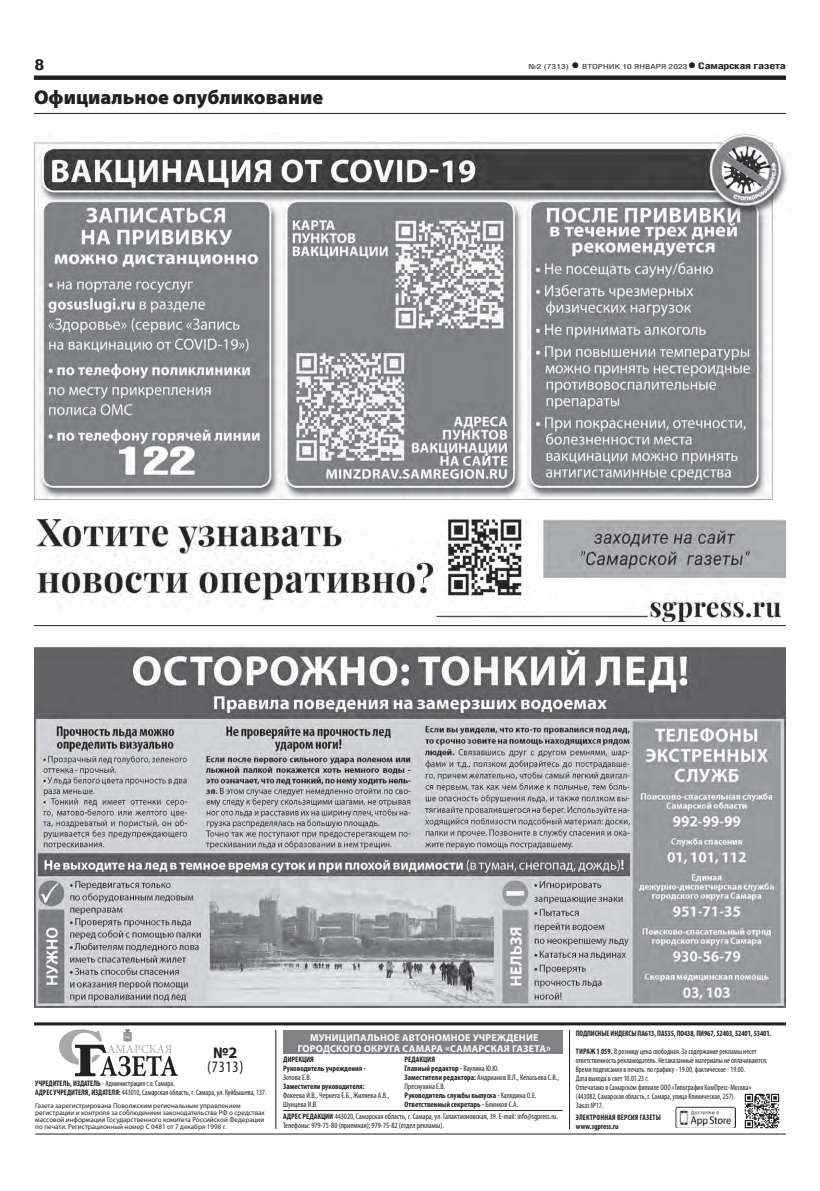
<style>
.page{position:relative;width:820px;height:1191px;background:#fff}
.page>*{position:absolute;margin:0;border:0;box-sizing:border-box;transform-origin:0 0}
.t1{font:900 20px "Myriad Pro";color:#231f20}
.t2{font:condensed 16px "Myriad Pro";color:#231f20}
.t3{font:700 16px "Myriad Pro";color:#231f20}
.t4{font:700 15px "Helios Cond";color:#231f20;scale:1.4 1}
.t5{font:700 10px/11px "Myriad Pro";letter-spacing:.02em;color:#fff;text-align:center}
.t6{font:700 9px "Helios Cond";letter-spacing:-.02em;color:#231f20;scale:1.4 1}
.t7{font:condensed 8px/9px "Myriad Pro";color:#231f20;scale:.95 1}
.t8{font:700 condensed 8px/9px "Myriad Pro";color:#231f20}
.t9{font:condensed 8px/9px "Myriad Pro";color:#231f20}
.t10{font:700 condensed 8px "Myriad Pro";color:#231f20;scale:.95 1}
.t11{font:7px/7px "Myriad Pro";color:#231f20}
.t12{font:7px "Helios Cond";color:#231f20;scale:1.4 1}
.s1{font-weight:700;font-size:16px}
.s2{font-size:16px}
.s3{font-weight:400}
.s4{font-weight:700}
</style>
<div class="page">
<svg style="left:34px;top:76px;width:751px;height:4px;background:#272324"></svg>
<hr style="left:34px;top:113px;width:751px;height:1px;background:#231f20">
<img style="left:34px;top:645px;width:751px;height:362px">
<img style="left:675px;top:1106px;width:60px;height:22px">
<img style="left:744px;top:1093px;width:36px;height:36px">
<hr style="left:283px;top:1110px;width:279px;height:1px;background:#231f20">
<hr style="left:275px;top:1029px;width:1px;height:99px;background:#231f20">
<hr style="left:569px;top:1029px;width:1px;height:99px;background:#231f20">
<hr style="left:34px;top:1022px;width:751px;height:3px;background:#231f20">
<hr style="left:35px;top:1133px;width:750px;height:1px;background:#231f20">
<div style="left:283px;top:1030px;width:279px;height:24px;background:#808285"></div>
<svg style="left:59px;top:1025px;width:119px;height:51px"></svg>
<img style="left:34px;top:134px;width:753px;height:365px">
<img style="left:436px;top:519px;width:349px;height:102px">
<img style="left:34px;top:520px;width:400px;height:87px">
<hr style="left:34px;top:625px;width:751px;height:1px;background:#231f20">
<h3 class="t4" style="left:34px;top:55px;width:9px">8</h3>
<p class="t12" style="left:528px;top:63px;width:115px">№2 (7313) <span class="s1">•</span> вторник 10 января 2023</p>
<p class="t6" style="left:687px;top:61px;width:72px"><span class="s2">•</span> Самарская газета</p>
<h1 class="t1" style="left:34px;top:85px;width:290px">Официальное опубликование</h1>
<p class="t5" style="left:298px;top:1031px;width:254px">Муниципальное автономное учреждение городского округа Самара «Самарская газета»</p>
<p class="t8" style="left:404px;top:1055px;width:156px">РЕДАКЦИЯ<br>Главный редактор - <span class="s3">Ваулина Ю.Ю.<br></span>Заместители редактора: <span class="s3">Андрианов В.Л., Келасьева С.В., Преснухина Е.В.<br></span>Руководитель службы выпуска - <span class="s3">Калядина О.Е.<br></span>Ответственный секретарь - <span class="s3">Блинков С.А.</span></p>
<h2 class="t3" style="left:213px;top:1042px;width:26px">№2</h2>
<h2 class="t2" style="left:207px;top:1057px;width:38px">(7313)</h2>
<p class="t8" style="left:283px;top:1055px;width:84px">ДИРЕКЦИЯ<br>Руководитель учреждения -</p>
<p class="t9" style="left:283px;top:1073px;width:30px">Зотова Е.В.</p>
<p class="t8" style="left:283px;top:1082px;width:83px">Заместители руководителя:</p>
<p class="t9" style="left:283px;top:1091px;width:108px">Фокеева И.В., Чернега Е.Б., Жиляева А.В.,<br>Шунцева И.В.</p>
<p class="t7" style="left:35px;top:1079px;width:245px"><span class="s4">УЧРЕДИТЕЛЬ, ИЗДАТЕЛЬ</span> - Администрация г.о. Самара.<br><span class="s4">АДРЕС УЧРЕДИТЕЛЯ, ИЗДАТЕЛЯ:</span> 443010, Самарская область, г. Самара, ул. Куйбышева, 137.</p>
<p class="t11" style="left:35px;top:1102px;width:231px">Газета зарегистрирована Поволжским региональным управлением регистрации и контроля за соблюдением законодательства РФ о средствах массовой информации Государственного комитета Российской Федерации по печати. Регистрационный номер С 0481 от 7 декабря 1998 г.</p>
<p class="t9" style="left:283px;top:1111px;width:276px"><span class="s4">АДРЕС РЕДАКЦИИ</span> 443020, Самарская область, г. Самара, ул. Галактионовская, 39. E-mail: info@sgpress.ru.<br>Телефоны: 979-75-80 (приемная); 979-75-82 (отдел рекламы).</p>
<p class="t10" style="left:575px;top:1028px;width:207px">ПОДПИСНЫЕ ИНДЕКСЫ ПА613, ПА535, ПО438, ПИ967, 52403, 52401, 53401.</p>
<p class="t7" style="left:575px;top:1046px;width:203px"><span class="s4">ТИРАЖ 1 059.</span> В розницу цена свободная. За содержание рекламы несет ответственность рекламодатель. Незаказанные материалы не оплачиваются.<br>Время подписания в печать: по графику - 19.00, фактическое - 19.00.<br>Дата выхода в свет 10.01.23 г.<br>Отпечатано в Самарском филиале ООО «Типография КомПресс-Москва» (443082, Самарская область, г. Самара, улица Клиническая, 257).<br>Заказ №17.</p>
<p class="t10" style="left:575px;top:1112px;width:6px">Электронная</p>
<p class="t10" style="left:617px;top:1112px;width:9px">версия</p>
<p class="t10" style="left:639px;top:1112px;width:5px">газеты</p>
<p class="t10" style="left:575px;top:1121px;width:47px">www.sgpress.ru</p>
</div>
